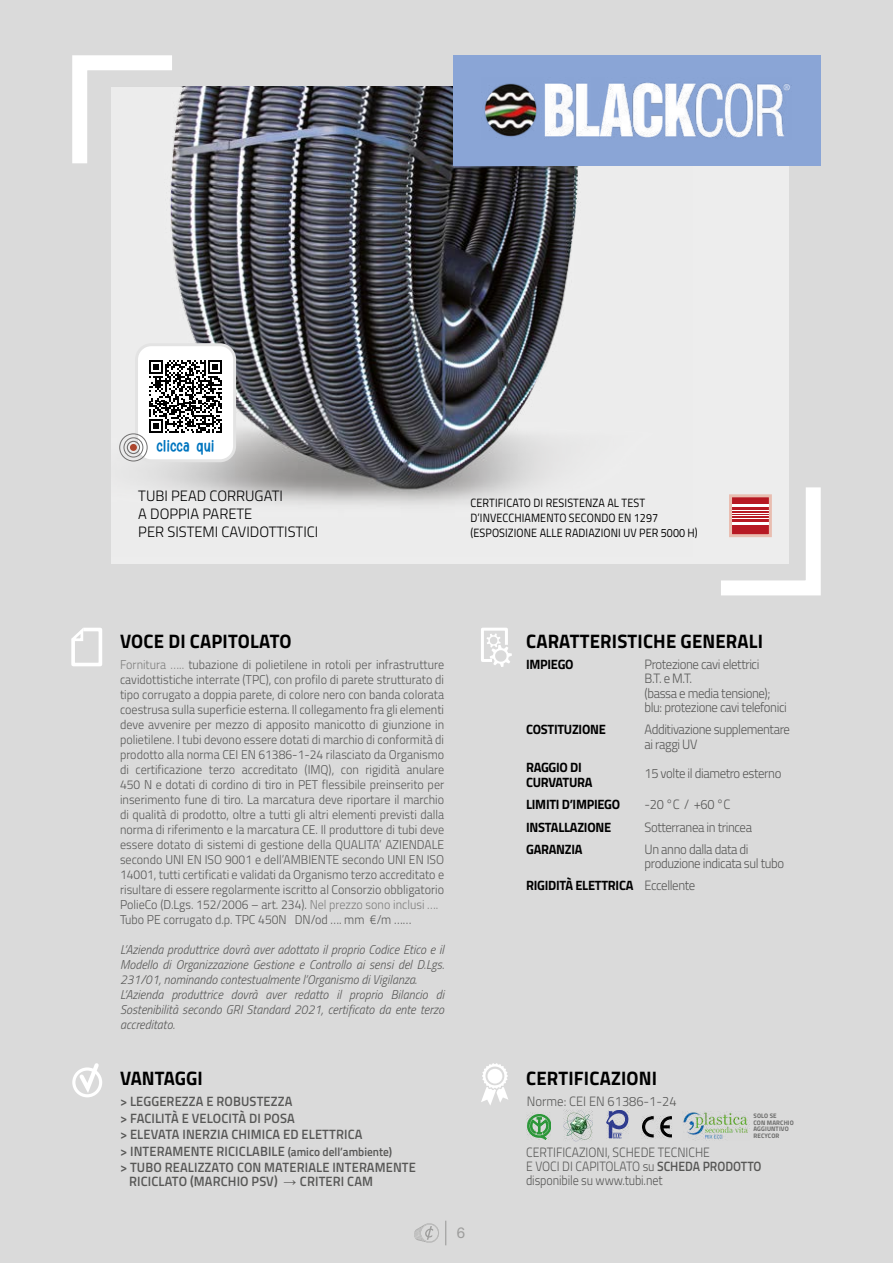
<style>
.page{position:relative;width:893px;height:1263px;background:#dadada}
.page>*{position:absolute;margin:0;border:0;box-sizing:border-box;transform-origin:0 0}
.t1{font:700 19.5px "Titillium";letter-spacing:.01em;color:#000;scale:.95 1}
.t2{font:17.85px "Baby Balloon";letter-spacing:.035em;color:#0075bf}
.t3{font:300 15px/18px "Titillium";color:#000}
.t4{font:15px "Helvetica Neue LT Std";color:#9d9d9c}
.t5{font:300 13.5px/14.2px "Titillium";letter-spacing:-.03em;color:#575756;scale:.95 1}
.t6{font:600 13.5px/16.5px "Titillium";letter-spacing:.01em;color:#575756;scale:.95 1}
.t7{font:700 13.5px/15px "Titillium";letter-spacing:-.02em;color:#000;scale:.95 1}
.t8{font:300 13.5px/14.2px "Titillium";color:#575756;scale:.9 1}
.t9{font:300 13.5px "Titillium";color:#575756;scale:.95 1}
.t10{font:300 12.75px/15px "Titillium";color:#575756;scale:.95 1}
.t11{font:italic 300 12.75px/15px "Titillium";color:#575756;scale:.95 1}
.t12{font:12px/15px "Titillium";letter-spacing:.01em;color:#000;scale:.9 1}
.t13{font:700 6.6px/6.6px "Titillium";letter-spacing:.02em;color:#6b6b6a;scale:.95 1}
.s1{color:#7e7e7d}
.s2{font-size:12px}
.s3{font-family:"Arial";font-weight:700}
.s4{font-weight:300;color:#575756}
.s5{font-weight:600}
</style>
<div class="page">
<svg style="left:445px;top:1221px;width:1px;height:24px"></svg>
<svg style="left:414px;top:1223px;width:25px;height:20px"></svg>
<svg style="left:481px;top:627px;width:31px;height:40px"></svg>
<div style="left:72px;top:1067px;width:30px;height:30px;border:3px solid #fff;border-radius:50%"></div>
<svg style="left:76px;top:1063px;width:26px;height:35px"></svg>
<svg style="left:481px;top:1063px;width:27px;height:42px"></svg>
<div style="left:111px;top:87px;width:677px;height:476px;background:#ededed"></div>
<img style="left:119px;top:87px;width:574px;height:418px">
<svg style="left:72px;top:55px;width:115px;height:123px"></svg>
<svg style="left:706px;top:472px;width:115px;height:124px"></svg>
<div style="left:453px;top:55px;width:368px;height:110px;background:#8aa5d6"></div>
<img style="left:484px;top:82px;width:308px;height:56px">
<div style="left:729px;top:494px;width:43px;height:43px;background:#b71923;border:3px solid #e9bdb0"></div>
<hr style="left:732px;top:504px;width:37px;height:3px;background:#fff">
<hr style="left:732px;top:522px;width:37px;height:3px;background:#fff">
<hr style="left:732px;top:511px;width:37px;height:1px;background:#fff">
<hr style="left:732px;top:513px;width:37px;height:1px;background:#fff">
<hr style="left:732px;top:516px;width:37px;height:1px;background:#fff">
<hr style="left:732px;top:518px;width:37px;height:1px;background:#fff">
<img style="left:564px;top:1110px;width:29px;height:31px">
<img style="left:606px;top:1111px;width:23px;height:27px">
<img style="left:527px;top:1113px;width:24px;height:26px">
<img style="left:642px;top:1115px;width:30px;height:23px">
<img style="left:683px;top:1111px;width:65px;height:29px">
<svg style="left:71px;top:627px;width:31px;height:40px"></svg>
<div style="left:137px;top:345px;width:98px;height:116px;background:#fff;border-radius:15px"></div>
<div style="left:135px;top:343px;width:101px;height:119px;border:3px solid #e3e3e3;border-radius:15px"></div>
<svg style="left:149px;top:360px;width:73px;height:73px"></svg>
<div style="left:127px;top:441px;width:13px;height:13px;border:1px solid #706f6f;border-radius:50%"></div>
<div style="left:124px;top:437px;width:19px;height:20px;border:1px solid #706f6f;border-radius:50%"></div>
<div style="left:120px;top:434px;width:27px;height:27px;border:1px solid #706f6f;border-radius:50%"></div>
<div style="left:130px;top:444px;width:7px;height:7px;background:#ac462e;border-radius:50%"></div>
<h2 class="t2" style="left:157px;top:438px;width:59px">clicca qui</h2>
<p class="t3" style="left:138px;top:486px;width:181px">TUBI PEAD CORRUGATI<br>A DOPPIA PARETE<br>PER SISTEMI CAVIDOTTISTICI</p>
<p class="t12" style="left:471px;top:495px;width:254px">CERTIFICATO DI RESISTENZA AL TEST<br>D’INVECCHIAMENTO SECONDO EN 1297 (ESPOSIZIONE ALLE RADIAZIONI UV PER 5000 H)</p>
<h1 class="t1" style="left:120px;top:626px;width:182px">VOCE DI CAPITOLATO</h1>
<p class="t10" style="left:120px;top:656px;width:343px"><span class="s1">Fornitura …..</span> tubazione di polietilene in rotoli per infrastrutture cavidottistiche interrate (TPC), con profilo di parete strutturato di tipo corrugato a doppia parete, di colore nero con banda colorata coestrusa sulla superficie esterna. Il collegamento fra gli elementi deve avvenire per mezzo di apposito manicotto di giunzione in polietilene. I tubi devono essere dotati di marchio di conformità di prodotto alla norma CEI EN 61386-1-24 rilasciato da Organismo di certificazione terzo accreditato (IMQ), con rigidità anulare 450 N e dotati di cordino di tiro in PET flessibile preinserito per inserimento fune di tiro. La marcatura deve riportare il marchio di qualità di prodotto, oltre a tutti gli altri elementi previsti dalla norma di riferimento e la marcatura CE. Il produttore di tubi deve essere dotato di sistemi di gestione della QUALITA’ AZIENDALE secondo UNI EN ISO 9001 e dell’AMBIENTE secondo UNI EN ISO 14001, tutti certificati e validati da Organismo terzo accreditato e risultare di essere regolarmente iscritto al Consorzio obbligatorio PolieCo (D.Lgs. 152/2006 – art. 234). <span class="s1">Nel prezzo sono inclusi ….<br></span>Tubo PE corrugato d.p. TPC 450N DN/od …. mm €/m ……</p>
<p class="t11" style="left:120px;top:941px;width:343px">L’Azienda produttrice dovrà aver adottato il proprio Codice Etico e il Modello di Organizzazione Gestione e Controllo ai sensi del D.Lgs.<br>231/01, nominando contestualmente l’Organismo di Vigilanza.<br>L’Azienda produttrice dovrà aver redatto il proprio Bilancio di Sostenibilità secondo GRI Standard 2021, certificato da ente terzo accreditato.</p>
<h1 class="t1" style="left:120px;top:1063px;width:88px">VANTAGGI</h1>
<p class="t6" style="left:120px;top:1092px;width:313px">&gt; LEGGEREZZA E ROBUSTEZZA<br>&gt; FACILITÀ E VELOCITÀ DI POSA<br>&gt; ELEVATA INERZIA CHIMICA ED ELETTRICA<br>&gt; INTERAMENTE RICICLABILE <span class="s2">(amico dell’ambiente)<br></span>&gt; TUBO REALIZZATO CON MATERIALE INTERAMENTE</p>
<p class="t6" style="left:129px;top:1172px;width:258px">RICICLATO (MARCHIO PSV) <span class="s3">→</span> CRITERI CAM</p>
<p class="t4" style="left:457px;top:1224px;width:10px">6</p>
<h1 class="t1" style="left:526px;top:626px;width:251px">CARATTERISTICHE GENERALI</h1>
<p class="t7" style="left:526px;top:656px;width:52px">IMPIEGO</p>
<p class="t5" style="left:644px;top:657px;width:151px">Protezione cavi elettrici<br>B.T. e M.T.<br>(bassa e media tensione); blu: protezione cavi telefonici</p>
<p class="t7" style="left:526px;top:721px;width:85px">COSTITUZIONE</p>
<p class="t5" style="left:644px;top:721px;width:155px;line-height:15px">Additivazione supplementare ai raggi UV</p>
<p class="t7" style="left:526px;top:759px;width:71px">RAGGIO DI<br>CURVATURA</p>
<p class="t5" style="left:644px;top:765px;width:146px">15 volte il diametro esterno</p>
<p class="t7" style="left:526px;top:796px;width:101px">LIMITI D’IMPIEGO</p>
<p class="t5" style="left:644px;top:797px;width:92px">-20 °C / +60 °C</p>
<p class="t7" style="left:526px;top:819px;width:91px">INSTALLAZIONE</p>
<p class="t5" style="left:644px;top:819px;width:115px">Sotterranea in trincea</p>
<p class="t7" style="left:526px;top:841px;width:61px">GARANZIA</p>
<p class="t5" style="left:644px;top:842px;width:148px;line-height:13.5px">Un anno dalla data di produzione indicata sul tubo</p>
<p class="t7" style="left:526px;top:877px;width:180px">RIGIDITÀ ELETTRICA <span class="s4">Eccellente</span></p>
<h1 class="t1" style="left:526px;top:1063px;width:139px">CERTIFICAZIONI</h1>
<p class="t9" style="left:527px;top:1091px;width:159px">Norme: CEI EN 61386-1-24</p>
<p class="t13" style="left:753px;top:1112px;width:44px">SOLO SE<br>CON MARCHIO<br>AGGIUNTIVO<br>RECYCOR</p>
<p class="t8" style="left:526px;top:1144px;width:263px">CERTIFICAZIONI, SCHEDE TECNICHE<br>E VOCI DI CAPITOLATO su <span class="s5">SCHEDA PRODOTTO </span>disponibile su www.tubi.net</p>
</div>
